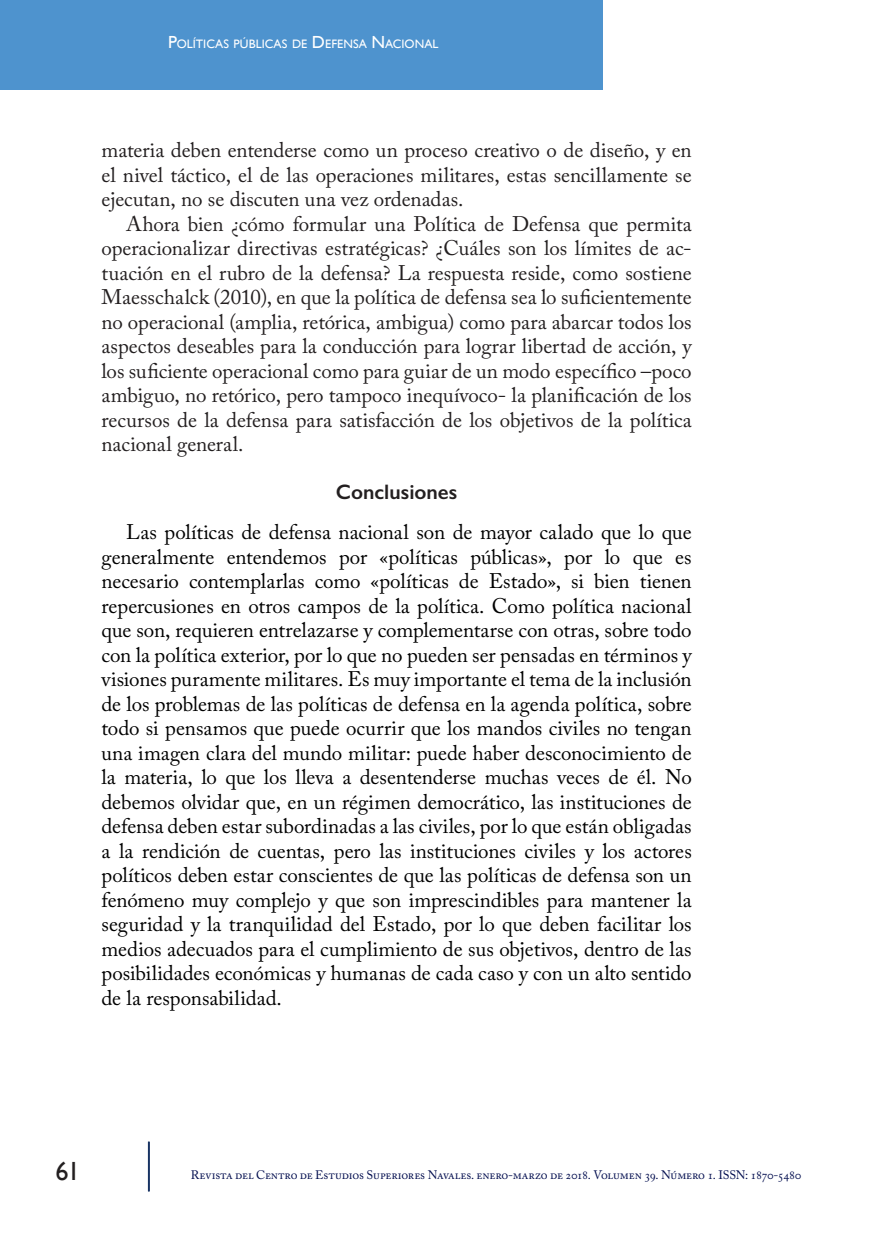
<style>
.page{position:relative;width:893px;height:1241px;background:#fff}
.page>*{position:absolute;margin:0;border:0;box-sizing:border-box;transform-origin:0 0}
.t1{font:26.25px "Gill Sans";color:#231f20}
._05_Normal{font:21px/24.5px "Adobe Caslon Pro";color:#000;text-align:justify}
._05_Normal-2{font:21px/24.5px "Adobe Caslon Pro";letter-spacing:-.005em;color:#231f20;text-align:justify}
._03_Subtítulos{font:600 21px "Gill Sans";color:#231f20}
.t2{font:12.25px "Adobe Caslon Pro";letter-spacing:-.015em;color:#030e4f}
.t3{font:12.25px "Gill Sans";color:#fff}
.s1{font-size:17.5px}
</style>
<div class="page">
<hr style="left:148px;top:1141px;width:2px;height:50px;background:#183463">
<div style="left:0;top:0;width:603px;height:89px;background:#4e93ce"></div>
<p class="t3" style="left:168px;top:36px;width:272px"><span class="s1">P</span>OLÍTICAS PÚBLICAS DE <span class="s1">D</span> EFENSA <span class="s1">N</span>ACIONAL</p>
<p class="_05_Normal-2" style="left:102px;top:138px;width:592px">materia deben entenderse como un proceso creativo o de diseño, y en el nivel táctico, el de las operaciones militares, estas sencillamente se ejecutan, no se discuten una vez ordenadas.</p>
<p class="_05_Normal-2" style="left:102px;top:211px;width:592px;text-indent:25px">Ahora bien ¿cómo formular una Política de Defensa que permita operacionalizar directivas estratégicas? ¿Cuáles son los límites de ac&shy;tuación en el rubro de la defensa? La respuesta reside, como sostiene Maesschalck (2010), en que la política de defensa sea lo suficientemente no operacional (amplia, retórica, ambigua) como para abarcar todos los aspectos deseables para la conducción para lograr libertad de acción, y los suficiente operacional como para guiar de un modo específico –poco ambiguo, no retórico, pero tampoco inequívoco- la planificación de los recursos de la defensa para satisfacción de los objetivos de la política nacional general.</p>
<p class="_03_Subtítulos" style="left:336px;top:479px;width:123px">Conclusiones</p>
<p class="_05_Normal" style="left:102px;top:519px;width:592px;text-indent:25px">Las políticas de defensa nacional son de mayor calado que lo que generalmente entendemos por «políticas públicas», por lo que es necesario contemplarlas como «políticas de Estado», si bien tienen repercusiones en otros campos de la política. Como política nacional que son, requieren entrelazarse y complementarse con otras, sobre todo con la política exterior, por lo que no pueden ser pensadas en términos y visiones puramente militares. Es muy importante el tema de la inclusión de los problemas de las políticas de defensa en la agenda política, sobre todo si pensamos que puede ocurrir que los mandos civiles no tengan una imagen clara del mundo militar: puede haber desconocimiento de la materia, lo que los lleva a desentenderse muchas veces de él. No debemos olvidar que, en un régimen democrático, las instituciones de defensa deben estar subordinadas a las civiles, por lo que están obligadas a la rendición de cuentas, pero las instituciones civiles y los actores políticos deben estar conscientes de que las políticas de defensa son un fenómeno muy complejo y que son imprescindibles para mantener la seguridad y la tranquilidad del Estado, por lo que deben facilitar los medios adecuados para el cumplimiento de sus objetivos, dentro de las posibilidades económicas y humanas de cada caso y con un alto sentido de la responsabilidad.</p>
<p class="t1" style="left:56px;top:1155px;width:26px">61<sup>61</sup></p>
<p class="t2" style="left:191px;top:1167px;width:612px">Revista del Centro de Estudios Superiores Navales. enero-marzo de 2018. Volumen 39. Número 1. ISSN: 1870-5480</p>
</div>
